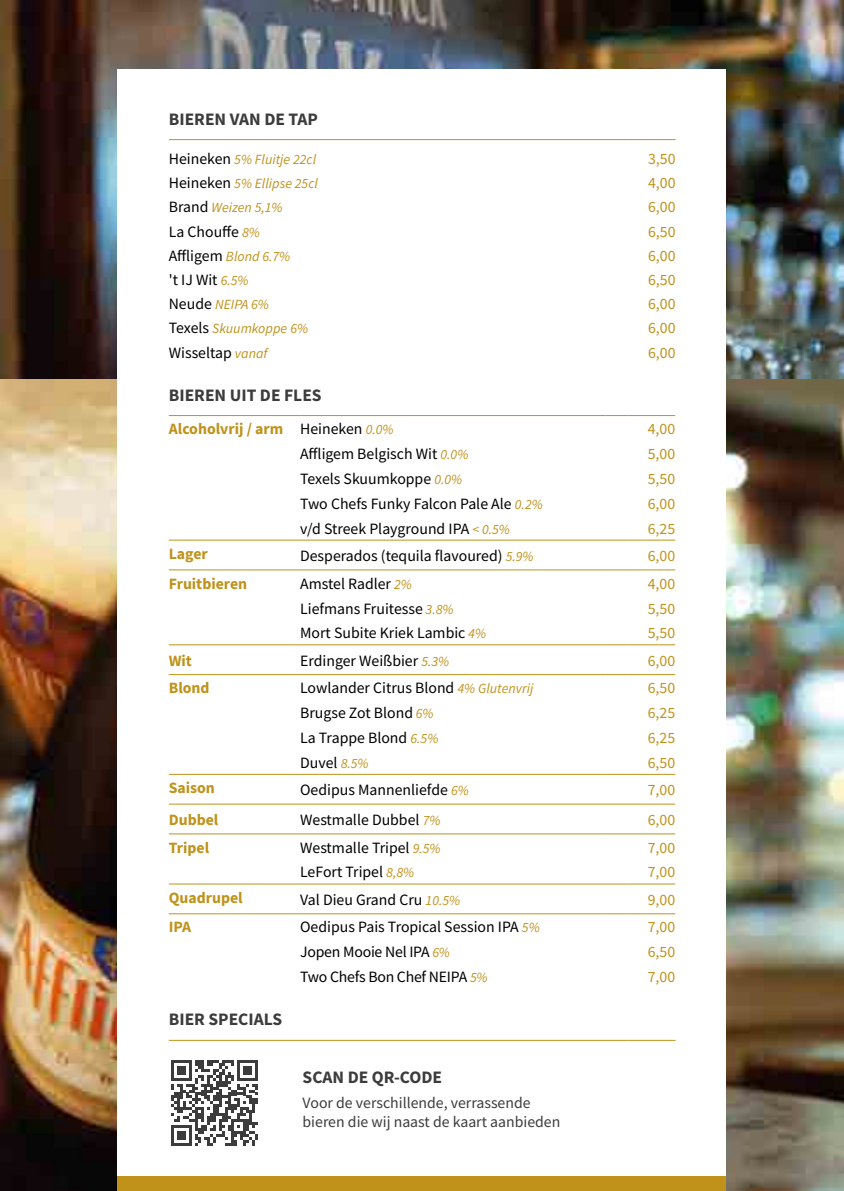
<style>
.page{position:relative;width:844px;height:1191px;background:#fff}
.page>*{position:absolute;margin:0;border:0;box-sizing:border-box;transform-origin:0 0}
.t1{font:700 17.5px "Source Sans Pro";color:#3c3c3b}
.t2{font:15.75px "Source Sans Pro";color:#000}
.t3{font:15.75px "Source Sans Pro";color:#c0921a}
.t4{font:700 15.75px "Source Sans Pro";color:#c0921a}
.t5{font:15.75px/19.2px "Source Sans Pro";color:#3c3c3b}
.t6{font:italic 14px "Source Sans Pro";color:#c0921a}
.s1{font-style:normal;font-size:15.75px;color:#000}
.s2{font-style:italic;font-size:14px;color:#c0921a}
.s3{font-weight:400;color:#000}
.s4{font-weight:400;font-style:italic;font-size:14px}
</style>
<div class="page">
<img style="left:726px;top:378px;width:117px;height:813px">
<img style="left:0;top:378px;width:118px;height:813px">
<img style="left:0;top:0;width:843px;height:378px">
<div style="left:118px;top:69px;width:608px;height:1121px;background:#fff"></div>
<hr style="left:169px;top:139px;width:396px;height:1px;background:#c0921a">
<hr style="left:565px;top:139px;width:62px;height:1px;background:#c0921a">
<hr style="left:627px;top:139px;width:48px;height:1px;background:#c0921a">
<hr style="left:169px;top:415px;width:131px;height:1px;background:#c0921a">
<hr style="left:300px;top:415px;width:305px;height:1px;background:#c0921a">
<svg style="left:605px;top:415px;width:22px;height:1px"></svg>
<hr style="left:627px;top:415px;width:48px;height:1px;background:#c0921a">
<hr style="left:169px;top:540px;width:131px;height:1px;background:#c0921a">
<hr style="left:300px;top:540px;width:305px;height:1px;background:#c0921a">
<svg style="left:605px;top:540px;width:22px;height:1px"></svg>
<hr style="left:627px;top:540px;width:48px;height:1px;background:#c0921a">
<hr style="left:169px;top:569px;width:131px;height:1px;background:#c0921a">
<hr style="left:300px;top:569px;width:305px;height:1px;background:#c0921a">
<svg style="left:605px;top:569px;width:22px;height:1px"></svg>
<hr style="left:627px;top:569px;width:48px;height:1px;background:#c0921a">
<hr style="left:169px;top:644px;width:131px;height:1px;background:#c0921a">
<hr style="left:300px;top:644px;width:305px;height:1px;background:#c0921a">
<svg style="left:605px;top:644px;width:22px;height:1px"></svg>
<hr style="left:627px;top:644px;width:48px;height:1px;background:#c0921a">
<hr style="left:169px;top:674px;width:131px;height:1px;background:#c0921a">
<hr style="left:300px;top:674px;width:305px;height:1px;background:#c0921a">
<svg style="left:605px;top:674px;width:22px;height:1px"></svg>
<hr style="left:627px;top:674px;width:48px;height:1px;background:#c0921a">
<hr style="left:169px;top:774px;width:131px;height:1px;background:#c0921a">
<hr style="left:300px;top:774px;width:305px;height:1px;background:#c0921a">
<svg style="left:605px;top:774px;width:22px;height:1px"></svg>
<hr style="left:627px;top:774px;width:48px;height:1px;background:#c0921a">
<hr style="left:169px;top:804px;width:131px;height:1px;background:#c0921a">
<hr style="left:300px;top:804px;width:305px;height:1px;background:#c0921a">
<svg style="left:605px;top:804px;width:22px;height:1px"></svg>
<hr style="left:627px;top:804px;width:48px;height:1px;background:#c0921a">
<hr style="left:169px;top:833px;width:131px;height:1px;background:#c0921a">
<hr style="left:300px;top:833px;width:305px;height:1px;background:#c0921a">
<svg style="left:605px;top:833px;width:22px;height:1px"></svg>
<hr style="left:627px;top:833px;width:48px;height:1px;background:#c0921a">
<hr style="left:169px;top:883px;width:131px;height:1px;background:#c0921a">
<hr style="left:300px;top:883px;width:305px;height:1px;background:#c0921a">
<svg style="left:605px;top:883px;width:22px;height:1px"></svg>
<hr style="left:627px;top:883px;width:48px;height:1px;background:#c0921a">
<hr style="left:169px;top:913px;width:131px;height:1px;background:#c0921a">
<hr style="left:300px;top:913px;width:305px;height:1px;background:#c0921a">
<svg style="left:605px;top:913px;width:22px;height:1px"></svg>
<hr style="left:627px;top:913px;width:48px;height:1px;background:#c0921a">
<svg style="left:171px;top:1060px;width:86px;height:86px"></svg>
<hr style="left:169px;top:1040px;width:396px;height:1px;background:#c0921a">
<hr style="left:565px;top:1040px;width:62px;height:1px;background:#c0921a">
<hr style="left:627px;top:1040px;width:48px;height:1px;background:#c0921a">
<div style="left:118px;top:1176px;width:608px;height:15px;background:#c0921a"></div>
<p class="t1" style="left:169px;top:107px;width:151px">BIEREN VAN DE TAP</p>
<p class="t6" style="left:169px;top:150px;width:149px"><span class="s1">Heineken</span> 5% Fluitje 22cl</p>
<p class="t3" style="left:648px;top:149px;width:29px">3,50</p>
<p class="t6" style="left:169px;top:174px;width:151px"><span class="s1">Heineken</span> 5% Ellipse 25cl</p>
<p class="t3" style="left:648px;top:173px;width:29px">4,00</p>
<p class="t6" style="left:169px;top:199px;width:115px"><span class="s1">Brand</span> Weizen 5,1%</p>
<p class="t3" style="left:648px;top:197px;width:29px">6,00</p>
<p class="t2" style="left:169px;top:221px;width:93px">La Chouffe <span class="s2">8%</span></p>
<p class="t3" style="left:648px;top:221px;width:29px">6,50</p>
<p class="t6" style="left:169px;top:247px;width:123px"><span class="s1">Affligem</span> Blond 6.7%</p>
<p class="t3" style="left:648px;top:245px;width:29px">6,00</p>
<p class="t2" style="left:169px;top:270px;width:81px">'t IJ Wit <span class="s2">6.5%</span></p>
<p class="t3" style="left:648px;top:270px;width:29px">6,50</p>
<p class="t6" style="left:169px;top:296px;width:102px"><span class="s1">Neude</span> NEIPA 6%</p>
<p class="t3" style="left:648px;top:294px;width:29px">6,00</p>
<p class="t6" style="left:169px;top:320px;width:141px"><span class="s1">Texels</span> Skuumkoppe 6%</p>
<p class="t3" style="left:648px;top:318px;width:29px">6,00</p>
<p class="t2" style="left:169px;top:342px;width:100px">Wisseltap <span class="s2">vanaf</span></p>
<p class="t3" style="left:648px;top:342px;width:29px">6,00</p>
<p class="t1" style="left:169px;top:383px;width:154px">BIEREN UIT DE FLES</p>
<p class="t4" style="left:169px;top:418px;width:226px">Alcoholvrij / arm <span class="s3">Heineken</span> <span class="s4">0.0%</span></p>
<p class="t3" style="left:647px;top:419px;width:29px">4,00</p>
<p class="t2" style="left:300px;top:444px;width:170px">Affligem Belgisch Wit <span class="s2">0.0%</span></p>
<p class="t3" style="left:647px;top:444px;width:29px">5,00</p>
<p class="t2" style="left:300px;top:469px;width:164px">Texels Skuumkoppe <span class="s2">0.0%</span></p>
<p class="t3" style="left:647px;top:469px;width:29px">5,50</p>
<p class="t2" style="left:300px;top:493px;width:244px">Two Chefs Funky Falcon Pale Ale <span class="s2">0.2%</span></p>
<p class="t3" style="left:647px;top:493px;width:29px">6,00</p>
<p class="t2" style="left:300px;top:518px;width:211px">v/d Streek Playground IPA <span class="s2">&lt; 0.5%</span></p>
<p class="t3" style="left:647px;top:518px;width:29px">6,25</p>
<p class="t4" style="left:169px;top:543px;width:41px">Lager</p>
<p class="t2" style="left:300px;top:545px;width:235px">Desperados (tequila flavoured) <span class="s2">5.9%</span></p>
<p class="t3" style="left:647px;top:545px;width:29px">6,00</p>
<p class="t4" style="left:169px;top:572px;width:80px">Fruitbieren</p>
<p class="t2" style="left:300px;top:573px;width:113px">Amstel Radler <span class="s2">2%</span></p>
<p class="t3" style="left:647px;top:573px;width:29px">4,00</p>
<p class="t2" style="left:300px;top:598px;width:155px">Liefmans Fruitesse <span class="s2">3.8%</span></p>
<p class="t3" style="left:647px;top:598px;width:29px">5,50</p>
<p class="t2" style="left:300px;top:623px;width:187px">Mort Subite Kriek Lambic <span class="s2">4%</span></p>
<p class="t3" style="left:647px;top:623px;width:29px">5,50</p>
<p class="t4" style="left:169px;top:649px;width:25px">Wit</p>
<p class="t2" style="left:300px;top:650px;width:151px">Erdinger Weißbier <span class="s2">5.3%</span></p>
<p class="t3" style="left:647px;top:650px;width:29px">6,00</p>
<p class="t4" style="left:169px;top:677px;width:42px">Blond</p>
<p class="t2" style="left:300px;top:678px;width:235px">Lowlander Citrus Blond <span class="s2">4% Glutenvrij</span></p>
<p class="t3" style="left:647px;top:678px;width:29px">6,50</p>
<p class="t2" style="left:300px;top:703px;width:135px">Brugse Zot Blond <span class="s2">6%</span></p>
<p class="t3" style="left:647px;top:703px;width:29px">6,25</p>
<p class="t2" style="left:300px;top:728px;width:140px">La Trappe Blond <span class="s2">6.5%</span></p>
<p class="t3" style="left:647px;top:728px;width:29px">6,25</p>
<p class="t2" style="left:300px;top:752px;width:70px">Duvel <span class="s2">8.5%</span></p>
<p class="t3" style="left:647px;top:752px;width:29px">6,50</p>
<p class="t4" style="left:169px;top:777px;width:48px">Saison</p>
<p class="t2" style="left:300px;top:780px;width:170px">Oedipus Mannenliefde <span class="s2">6%</span></p>
<p class="t3" style="left:647px;top:780px;width:29px">7,00</p>
<p class="t4" style="left:169px;top:809px;width:51px">Dubbel</p>
<p class="t2" style="left:300px;top:809px;width:142px">Westmalle Dubbel <span class="s2">7%</span></p>
<p class="t3" style="left:647px;top:809px;width:29px">6,00</p>
<p class="t4" style="left:169px;top:836px;width:42px">Tripel</p>
<p class="t2" style="left:300px;top:837px;width:142px">Westmalle Tripel <span class="s2">9.5%</span></p>
<p class="t3" style="left:647px;top:837px;width:29px">7,00</p>
<p class="t2" style="left:300px;top:862px;width:115px">LeFort Tripel <span class="s2">8,8%</span></p>
<p class="t3" style="left:647px;top:862px;width:29px">7,00</p>
<p class="t4" style="left:169px;top:887px;width:75px">Quadrupel</p>
<p class="t2" style="left:300px;top:889px;width:162px">Val Dieu Grand Cru <span class="s2">10.5%</span></p>
<p class="t3" style="left:647px;top:889px;width:29px">9,00</p>
<p class="t4" style="left:169px;top:916px;width:24px">IPA</p>
<p class="t2" style="left:300px;top:917px;width:241px">Oedipus Pais Tropical Session IPA <span class="s2">5%</span></p>
<p class="t3" style="left:647px;top:917px;width:29px">7,00</p>
<p class="t2" style="left:300px;top:942px;width:151px">Jopen Mooie Nel IPA <span class="s2">6%</span></p>
<p class="t3" style="left:647px;top:942px;width:29px">6,50</p>
<p class="t2" style="left:300px;top:967px;width:189px">Two Chefs Bon Chef NEIPA <span class="s2">5%</span></p>
<p class="t3" style="left:647px;top:967px;width:29px">7,00</p>
<p class="t1" style="left:169px;top:1007px;width:115px">BIER SPECIALS</p>
<p class="t1" style="left:302px;top:1065px;width:141px">SCAN DE QR-CODE</p>
<p class="t5" style="left:302px;top:1092px;width:259px">Voor de verschillende, verrassende bieren die wij naast de kaart aanbieden</p>
</div>
